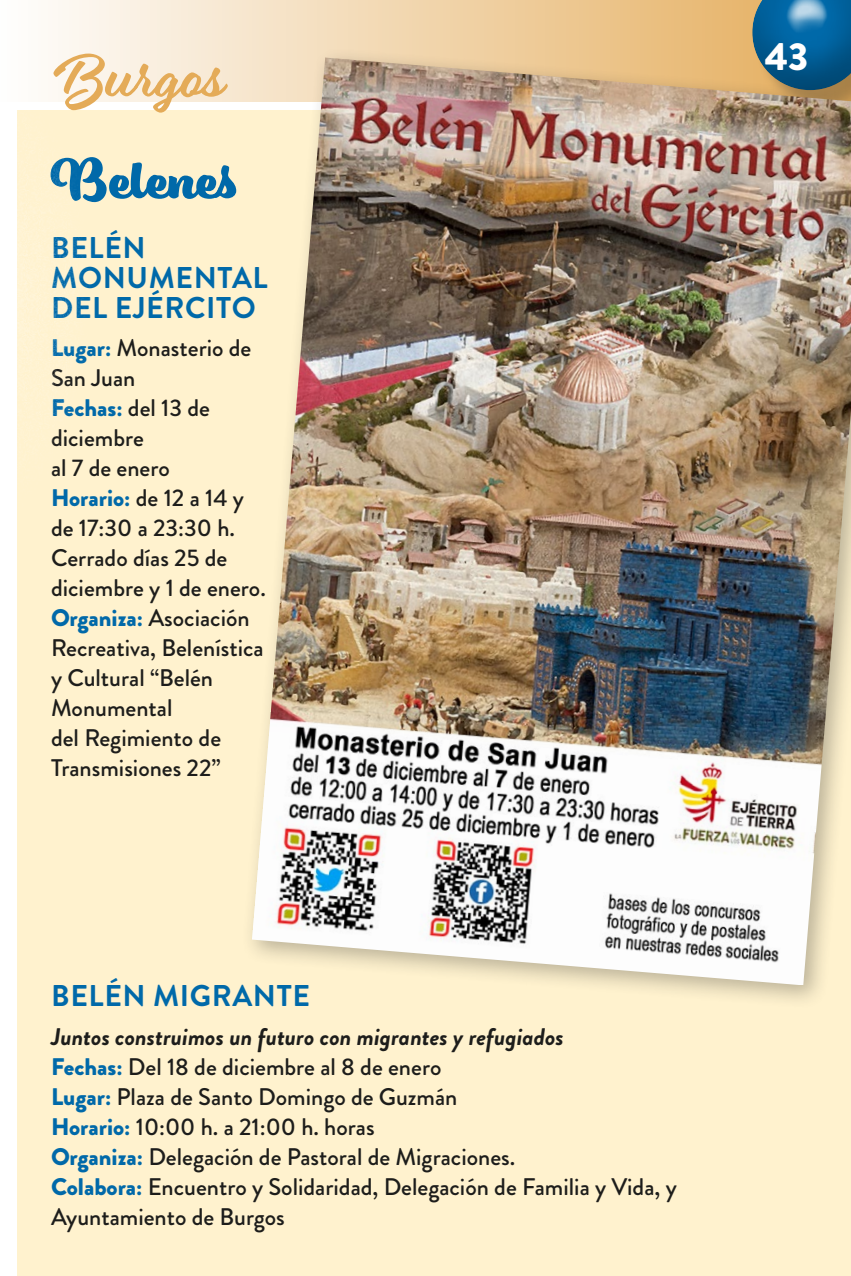
<style>
.page{position:relative;width:851px;height:1276px;background:#fff}
.page>*{position:absolute;margin:0;border:0;box-sizing:border-box;transform-origin:0 0}
.t1{font:55.5px "Eds Market Main Script";color:#e4ab58}
.t2{font:54px "Eds Market Bold Script";color:#0069a9}
.t3{font:900 39px "Brandon Grotesque";color:#fff}
.t4{font:700 30px/30px "Brandon Grotesque";letter-spacing:.02em;color:#0069a9}
.t5{font:500 24px/30px "Brandon Grotesque";color:#1d1d1b}
.s1{font-weight:900;color:#0069a9}
.s2{font-weight:700;font-style:italic}
</style>
<div class="page">
<div style="left:17px;top:111px;width:833px;height:1165px;background:#fff2ce"></div>
<svg style="left:48px;top:0;width:703px;height:102px"></svg>
<div style="left:751px;top:0;width:99px;height:90px;background:#1d1d1b;opacity:.75"></div>
<div style="left:241px;top:47px;width:609px;height:962px;background:#1d1d1b;opacity:.3"></div>
<img style="left:252px;top:58px;width:598px;height:927px">
<svg style="left:17px;top:12px;width:82px;height:339px"></svg>
<h1 class="t1" style="left:53px;top:44px;width:173px">Burgos</h1>
<h3 class="t3" style="left:764px;top:29px;width:45px">43</h3>
<h2 class="t2" style="left:51px;top:148px;width:188px">Belenes</h2>
<p class="t4" style="left:51px;top:233px;width:218px">BELÉN<br>MONUMENTAL<br>DEL EJÉRCITO</p>
<p class="t5" style="left:51px;top:333px;width:216px"><span class="s1">Lugar:</span> Monasterio de<br>San Juan<br><span class="s1">Fechas:</span> del 13 de diciembre<br>al 7 de enero<br><span class="s1">Horario:</span> de 12 a 14 y de 17:30 a 23:30 h.<br>Cerrado días 25 de diciembre y 1 de enero.<br><span class="s1">Organiza:</span> Asociación<br>Recreativa, Belenística y Cultural “Belén<br>Monumental<br>del Regimiento de<br>Transmisiones 22”</p>
<p class="t4" style="left:51px;top:981px;width:260px">BELÉN MIGRANTE</p>
<p class="t5" style="left:51px;top:1022px;width:627px"><span class="s2">Juntos construimos un futuro con migrantes y refugiados<br></span><span class="s1">Fechas:</span> Del 18 de diciembre al 8 de enero<br><span class="s1">Lugar:</span> Plaza de Santo Domingo de Guzmán<br><span class="s1">Horario:</span> 10:00 h. a 21:00 h. horas<br><span class="s1">Organiza:</span> Delegación de Pastoral de Migraciones.<br><span class="s1">Colabora:</span> Encuentro y Solidaridad, Delegación de Familia y Vida, y Ayuntamiento de Burgos</p>
</div>
